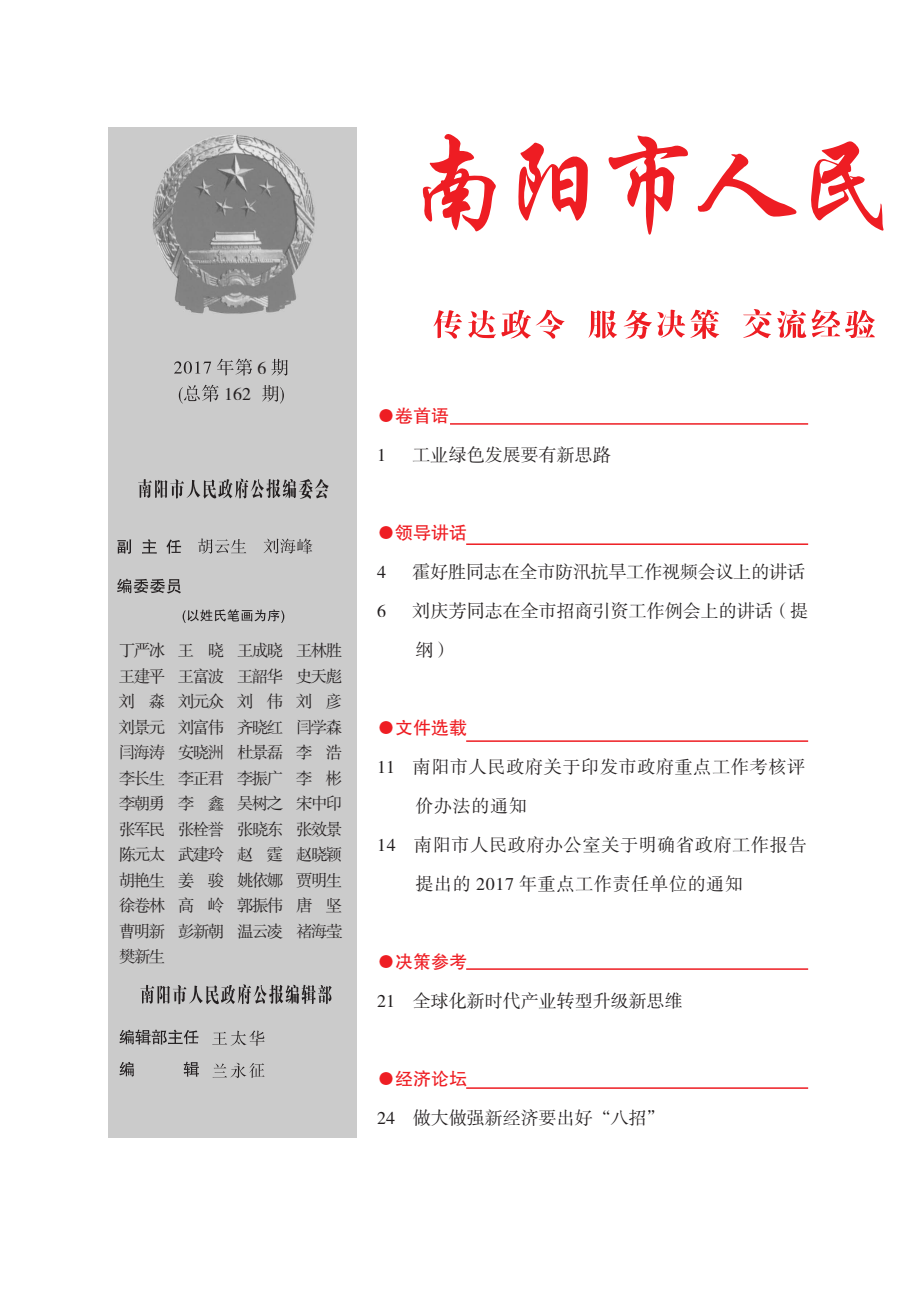
<style>
.page{position:relative;width:906px;height:1289px;background:#fff}
.page>*{position:absolute;margin:0;border:0;box-sizing:border-box;transform-origin:0 0}
.t1{font:18px/39px "FZSSJW GB1 0";color:#231f20}
.t2{font:18px "FZSSJW GB1 0";letter-spacing:.04em;color:#231f20}
.t3{font:18px "FZHTJW GB1 0";color:#ee1d23}
.t4{font:16.5px/25.5px "FZSSJW GB1 0";letter-spacing:-.1em;color:#231f20;text-align:justify}
.s1{font-family:"Sim Sun"}
</style>
<div class="page">
<img style="left:109px;top:128px;width:248px;height:1009px">
<svg style="left:174px;top:361px;width:37px;height:12px"></svg>
<svg style="left:217px;top:358px;width:35px;height:17px"></svg>
<svg style="left:271px;top:359px;width:17px;height:16px"></svg>
<svg style="left:179px;top:384px;width:40px;height:19px"></svg>
<svg style="left:262px;top:385px;width:22px;height:18px"></svg>
<svg style="left:140px;top:984px;width:192px;height:20px;background:#979696"></svg>
<svg style="left:117px;top:539px;width:14px;height:15px"></svg>
<svg style="left:142px;top:539px;width:15px;height:14px"></svg>
<svg style="left:166px;top:539px;width:15px;height:14px"></svg>
<svg style="left:117px;top:578px;width:64px;height:15px"></svg>
<svg style="left:198px;top:538px;width:48px;height:16px"></svg>
<svg style="left:264px;top:538px;width:48px;height:16px"></svg>
<svg style="left:138px;top:478px;width:191px;height:21px;background:#9b9a9a"></svg>
<svg style="left:119px;top:1029px;width:79px;height:15px"></svg>
<svg style="left:119px;top:1061px;width:15px;height:15px"></svg>
<svg style="left:184px;top:1061px;width:15px;height:15px"></svg>
<svg style="left:212px;top:1030px;width:53px;height:15px"></svg>
<svg style="left:212px;top:1062px;width:53px;height:16px"></svg>
<svg style="left:183px;top:609px;width:101px;height:14px"></svg>
<svg style="left:423px;top:134px;width:73px;height:98px"></svg>
<svg style="left:518px;top:142px;width:70px;height:79px"></svg>
<svg style="left:608px;top:135px;width:80px;height:100px"></svg>
<svg style="left:697px;top:153px;width:99px;height:63px"></svg>
<svg style="left:811px;top:141px;width:73px;height:90px"></svg>
<svg style="left:433px;top:310px;width:29px;height:29px"></svg>
<svg style="left:468px;top:310px;width:96px;height:29px"></svg>
<svg style="left:588px;top:310px;width:29px;height:29px"></svg>
<svg style="left:623px;top:309px;width:96px;height:30px"></svg>
<svg style="left:743px;top:309px;width:28px;height:29px"></svg>
<svg style="left:777px;top:309px;width:98px;height:29px"></svg>
<hr style="left:450px;top:423px;width:358px;height:1px;background:#ee1d23">
<hr style="left:466px;top:543px;width:342px;height:2px;background:#ee1d23">
<hr style="left:466px;top:740px;width:342px;height:2px;background:#ee1d23">
<hr style="left:466px;top:1087px;width:342px;height:1px;background:#ee1d23">
<hr style="left:466px;top:968px;width:342px;height:1px;background:#ee1d23">
<p class="t1" style="left:257px;top:349px;width:10px">6</p>
<p class="t1" style="left:224px;top:375px;width:28px">162</p>
<p class="t4" style="left:119px;top:638px;width:225px">丁严冰 王 晓 王成晓 王林胜王建平 王富波 王韶华 史天彪刘 淼刘元众刘伟刘彦刘景元 刘富伟 齐晓红 闫学森闫海涛 安晓洲 杜景磊 李 浩李长生 李正君 李振广 李 彬李朝勇 李 鑫 吴树之 宋中印张军民 张栓誉 张晓东 张效景陈元太 武建玲 赵 霆 赵晓颖胡艳生 姜 骏 姚依娜 贾明生徐卷林 高 岭 郭振伟 唐 坚曹明新 彭新朝 温云凌 <span class="s1">禇</span>海莹樊新生</p>
<p class="t3" style="left:377px;top:405px;width:73px">●卷首语</p>
<p class="t1" style="left:377px;top:436px;width:10px">1</p>
<p class="t1" style="left:413px;top:436px;width:199px">工业绿色发展要有新思路</p>
<p class="t3" style="left:377px;top:522px;width:91px">●领导讲话</p>
<p class="t1" style="left:377px;top:553px;width:10px">4</p>
<p class="t1" style="left:413px;top:553px;width:394px">霍好胜同志在全市防汛抗旱工作视频会议上的讲话</p>
<p class="t1" style="left:377px;top:592px;width:10px">6</p>
<p class="t1" style="left:413px;top:592px;width:397px">刘庆芳同志在全市招商引资工作例会上的讲话（提纲）</p>
<p class="t3" style="left:377px;top:717px;width:91px">●文件选载</p>
<p class="t2" style="left:377px;top:757px;width:429px">11 南阳市人民政府关于印发市政府重点工作考核评</p>
<p class="t1" style="left:415px;top:787px;width:113px">价办法的通知</p>
<p class="t2" style="left:377px;top:835px;width:431px">14 南阳市人民政府办公室关于明确省政府工作报告</p>
<p class="t2" style="left:415px;top:874px;width:329px">提出的 2017 年重点工作责任单位的通知</p>
<p class="t3" style="left:377px;top:951px;width:91px">●决策参考</p>
<p class="t1" style="left:377px;top:982px;width:307px">21 全球化新时代产业转型升级新思维</p>
<p class="t3" style="left:377px;top:1068px;width:91px">●经济论坛</p>
<p class="t1" style="left:377px;top:1099px;width:289px">24 做大做强新经济要出好“八招”</p>
</div>
